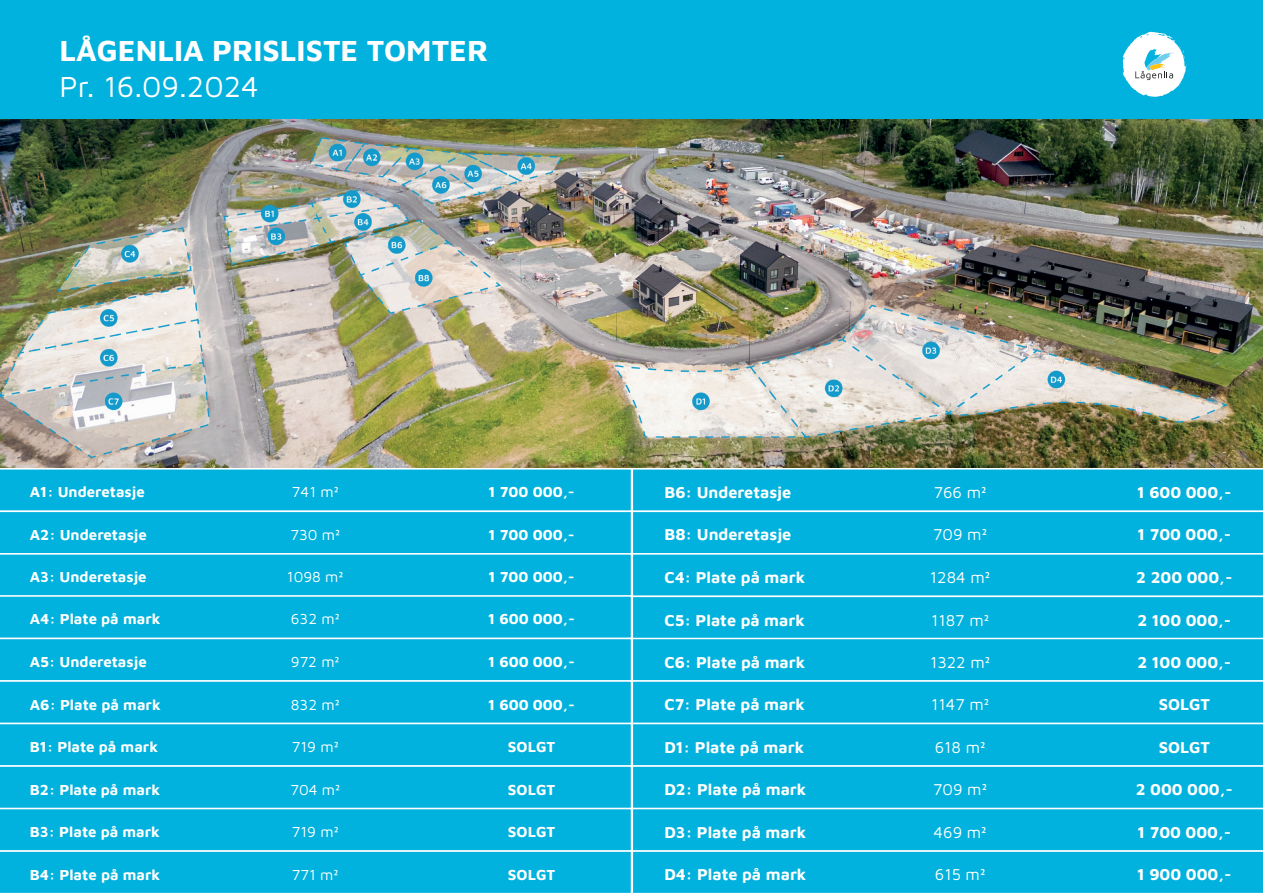
<style>
.page{position:relative;width:1263px;height:893px;background:#fff}
.page>*{position:absolute;margin:0;border:0;box-sizing:border-box;transform-origin:0 0}
.t1{font:700 30px "Maven Pro";color:#fff}
.t2{font:30px "Maven Pro";color:#fff}
.t3{font:700 16.35px "Maven Pro";color:#fff}
.t4{font:16.35px "Maven Pro";color:#fff}
.t5{font:700 15px "Maven Pro";color:#fff}
.t6{font:15px "Maven Pro";color:#fff}
</style>
<div class="page">
<img style="left:0;top:118px;width:1263px;height:350px">
<div style="left:0;top:0;width:1263px;height:118px;background:#00b2dd"></div>
<svg style="left:1122px;top:32px;width:65px;height:65px"></svg>
<div style="left:0;top:469px;width:1263px;height:424px;background:#00b2dd"></div>
<h1 class="t1" style="left:59px;top:29px;width:430px">LÅGENLIA PRISLISTE TOMTER</h1>
<h1 class="t2" style="left:59px;top:66px;width:201px">Pr. 16.09.2024</h1>
<p class="t5" style="left:30px;top:481px;width:116px">A1: Underetasje</p>
<p class="t6" style="left:292px;top:482px;width:48px">741 m2</p>
<p class="t5" style="left:488px;top:481px;width:88px">1 700 000,-</p>
<p class="t3" style="left:664px;top:481px;width:128px">B6: Underetasje</p>
<p class="t4" style="left:934px;top:481px;width:54px">766 m2</p>
<p class="t3" style="left:1137px;top:481px;width:96px">1 600 000,-</p>
<p class="t5" style="left:30px;top:524px;width:119px">A2: Underetasje</p>
<p class="t6" style="left:290px;top:524px;width:51px">730 m2</p>
<p class="t5" style="left:488px;top:524px;width:88px">1 700 000,-</p>
<p class="t3" style="left:664px;top:523px;width:129px">B8: Underetasje</p>
<p class="t4" style="left:933px;top:524px;width:55px">709 m2</p>
<p class="t3" style="left:1137px;top:523px;width:95px">1 700 000,-</p>
<p class="t5" style="left:30px;top:566px;width:118px">A3: Underetasje</p>
<p class="t6" style="left:287px;top:567px;width:58px">1098 m2</p>
<p class="t5" style="left:488px;top:566px;width:88px">1 700 000,-</p>
<p class="t3" style="left:664px;top:566px;width:142px">C4: Plate på mark</p>
<p class="t4" style="left:930px;top:566px;width:62px">1284 m2</p>
<p class="t3" style="left:1136px;top:566px;width:98px">2 200 000,-</p>
<p class="t5" style="left:30px;top:609px;width:132px">A4: Plate på mark</p>
<p class="t6" style="left:291px;top:609px;width:50px">632 m2</p>
<p class="t5" style="left:488px;top:609px;width:88px">1 600 000,-</p>
<p class="t3" style="left:664px;top:608px;width:142px">C5: Plate på mark</p>
<p class="t4" style="left:931px;top:609px;width:59px">1187 m2</p>
<p class="t3" style="left:1137px;top:608px;width:96px">2 100 000,-</p>
<p class="t5" style="left:30px;top:651px;width:118px">A5: Underetasje</p>
<p class="t6" style="left:291px;top:651px;width:50px">972 m2</p>
<p class="t5" style="left:488px;top:651px;width:88px">1 600 000,-</p>
<p class="t3" style="left:664px;top:650px;width:143px">C6: Plate på mark</p>
<p class="t4" style="left:930px;top:651px;width:62px">1322 m2</p>
<p class="t3" style="left:1137px;top:650px;width:96px">2 100 000,-</p>
<p class="t5" style="left:30px;top:694px;width:132px">A6: Plate på mark</p>
<p class="t6" style="left:291px;top:694px;width:50px">832 m2</p>
<p class="t5" style="left:488px;top:694px;width:88px">1 600 000,-</p>
<p class="t3" style="left:664px;top:693px;width:142px">C7: Plate på mark</p>
<p class="t4" style="left:931px;top:693px;width:60px">1147 m2</p>
<p class="t3" style="left:1159px;top:693px;width:53px">SOLGT</p>
<p class="t5" style="left:30px;top:736px;width:130px">B1: Plate på mark</p>
<p class="t6" style="left:292px;top:737px;width:48px">719 m2</p>
<p class="t5" style="left:508px;top:736px;width:49px">SOLGT</p>
<p class="t3" style="left:664px;top:735px;width:141px">D1: Plate på mark</p>
<p class="t4" style="left:935px;top:736px;width:52px">618 m2</p>
<p class="t3" style="left:1159px;top:735px;width:53px">SOLGT</p>
<p class="t5" style="left:30px;top:779px;width:132px">B2: Plate på mark</p>
<p class="t6" style="left:290px;top:779px;width:51px">704 m2</p>
<p class="t5" style="left:508px;top:779px;width:49px">SOLGT</p>
<p class="t3" style="left:664px;top:778px;width:144px">D2: Plate på mark</p>
<p class="t4" style="left:933px;top:778px;width:55px">709 m2</p>
<p class="t3" style="left:1136px;top:778px;width:99px">2 000 000,-</p>
<p class="t5" style="left:30px;top:821px;width:132px">B3: Plate på mark</p>
<p class="t6" style="left:292px;top:822px;width:48px">719 m2</p>
<p class="t5" style="left:508px;top:821px;width:49px">SOLGT</p>
<p class="t3" style="left:664px;top:820px;width:143px">D3: Plate på mark</p>
<p class="t4" style="left:933px;top:821px;width:55px">469 m2</p>
<p class="t3" style="left:1137px;top:820px;width:95px">1 700 000,-</p>
<p class="t5" style="left:30px;top:864px;width:132px">B4: Plate på mark</p>
<p class="t6" style="left:292px;top:864px;width:48px">771 m2</p>
<p class="t5" style="left:508px;top:864px;width:49px">SOLGT</p>
<p class="t3" style="left:664px;top:863px;width:144px">D4: Plate på mark</p>
<p class="t4" style="left:935px;top:863px;width:52px">615 m2</p>
<p class="t3" style="left:1137px;top:863px;width:96px">1 900 000,-</p>
</div>
